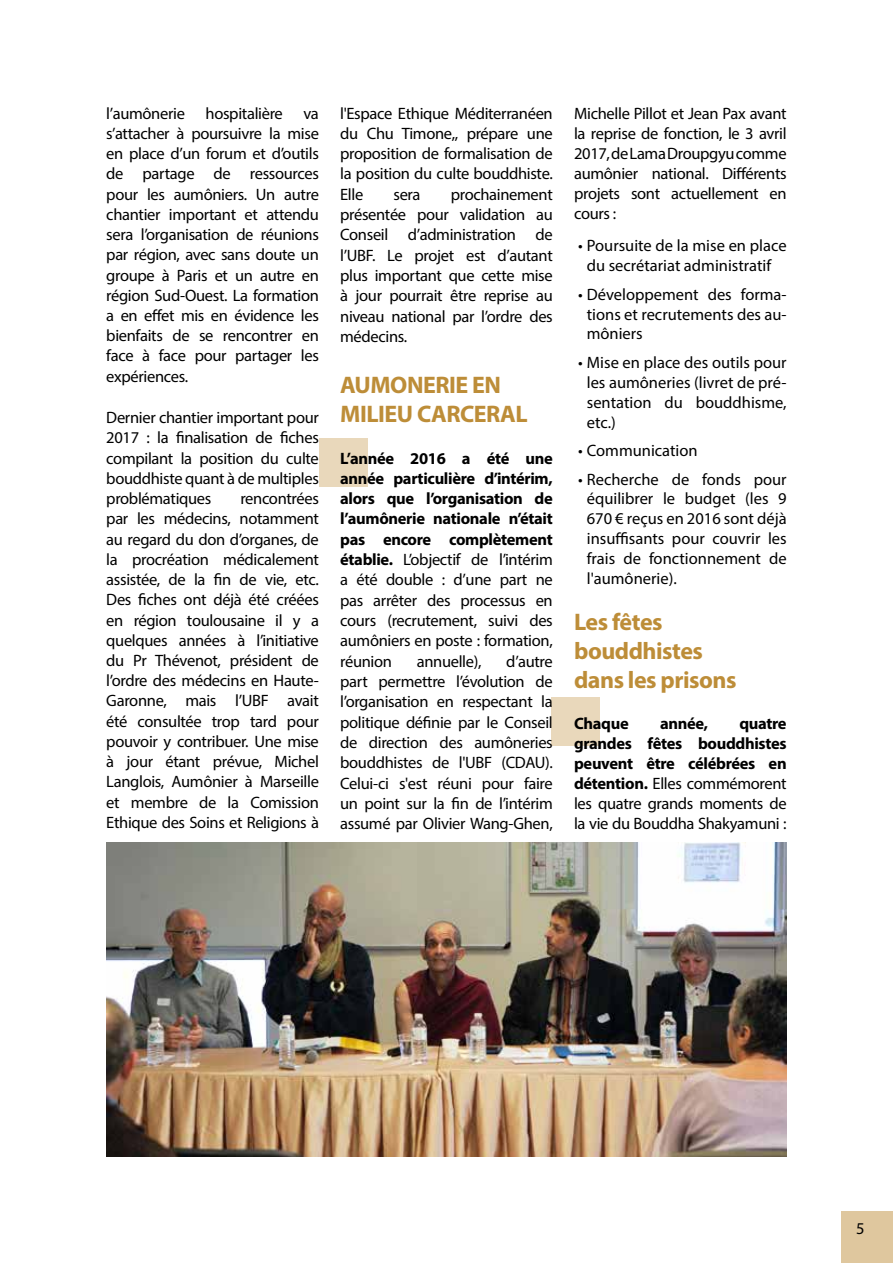
<style>
.page{position:relative;width:893px;height:1263px;background:#fff}
.page>*{position:absolute;margin:0;border:0;box-sizing:border-box;transform-origin:0 0}
.t1{font:700 24px/29px "Myriad Pro";letter-spacing:-.02em;color:#bd8d38}
.t2{font:16.5px/20.2px "Myriad Pro";letter-spacing:-.02em;color:#000;text-align:justify}
.t3{font:16.5px/20px "Myriad Pro";color:#000;text-align:center}
.t4{font:700 16.5px "Myriad Pro";letter-spacing:-.02em;color:#000}
.s1{font-weight:700}
</style>
<div class="page">
<div style="left:841px;top:1210px;width:52px;height:53px;background:#dfc79e"></div>
<div style="left:319px;top:438px;width:48px;height:48px;background:#e9d8bb"></div>
<div style="left:551px;top:697px;width:48px;height:49px;background:#e9d8bb"></div>
<img style="left:106px;top:842px;width:681px;height:315px">
<p class="t2" style="left:106px;top:103px;width:214px">l’aumônerie hospitalière va s’attacher à poursuivre la mise en place d’un forum et d’outils de partage de ressources pour les aumôniers. Un autre chantier important et attendu sera l’organisation de réunions par région, avec sans doute un groupe à Paris et un autre en région Sud-Ouest. La formation a en effet mis en évidence les bienfaits de se rencontrer en face à face pour partager les expériences.</p>
<p class="t2" style="left:106px;top:407px;width:214px">Dernier chantier important pour 2017 : la finalisation de fiches compilant la position du culte bouddhiste quant à de multiples problématiques</p>
<p class="t2" style="left:106px;top:488px;width:214px;text-indent:134px">rencontrées par les médecins, notamment au regard du don d’organes, de la procréation médicalement assistée, de la fin de vie, etc.<br>Des fiches ont déjà été créées en région toulousaine il y a quelques années à l’initiative du Pr Thévenot, président de l’ordre des médecins en Haute-Garonne, mais l’UBF avait été consultée trop tard pour pouvoir y contribuer. Une mise à jour étant prévue, Michel Langlois, Aumônier à Marseille et membre de la Comission Ethique des Soins et Religions à</p>
<p class="t2" style="left:340px;top:103px;width:214px">l'Espace Ethique Méditerranéen du Chu Timone,, prépare une proposition de formalisation de la position du culte bouddhiste.<br>Elle</p>
<p class="t2" style="left:340px;top:184px;width:214px;text-indent:111px">prochainement présentée pour validation au Conseil d’administration de l’UBF. Le projet est d’autant plus important que cette mise à jour pourrait être reprise au niveau national par l’ordre des médecins.</p>
<h1 class="t1" style="left:340px;top:369px;width:189px">AUMONERIE EN<br>MILIEU CARCERAL</h1>
<p class="t2" style="left:340px;top:448px;width:214px"><span class="s1">L’année 2016 a été une année particulière d’intérim, alors que l’organisation de l’aumônerie nationale n’était pas encore complètement établie.</span> L’objectif de l’intérim a été double : d’une part ne pas arrêter des processus en cours (recrutement, suivi des aumôniers en poste : formation, réunion</p>
<p class="t2" style="left:393px;top:184px;width:29px">sera</p>
<p class="t2" style="left:340px;top:651px;width:214px;text-indent:166px">d’autre part permettre l’évolution de l’organisation en respectant la politique définie par le Conseil de direction des aumôneries bouddhistes de l'UBF (CDAU).<br>Celui-ci s'est réuni pour faire un point sur la fin de l’intérim assumé par Olivier Wang-Ghen,</p>
<p class="t2" style="left:417px;top:651px;width:66px">annuelle),</p>
<p class="t2" style="left:574px;top:103px;width:214px">Michelle Pillot et Jean Pax avant la reprise de fonction, le 3 avril 2017, de Lama Droupgyu comme aumônier national. Différents projets sont actuellement en cours :</p>
<p class="t3" style="left:578px;top:235px;width:210px">• Poursuite de la mise en place du secrétariat administratif</p>
<p class="t2" style="left:587px;top:284px;width:201px;text-indent:-8px">• Développement des forma&shy;tions et recrutements des au&shy;môniers</p>
<p class="t2" style="left:587px;top:352px;width:201px;text-indent:-8px">• Mise en place des outils pour les aumôneries (livret de pré&shy;sentation du bouddhisme, etc.)</p>
<p class="t3" style="left:578px;top:440px;width:121px">• Communication</p>
<p class="t2" style="left:587px;top:469px;width:201px;text-indent:-8px">• Recherche de fonds pour équilibrer le budget (les 9<br>670 € reçus en 2016 sont déjà insuffisants pour couvrir les frais de fonctionnement de l'aumônerie).</p>
<h1 class="t1" style="left:574px;top:607px;width:164px">Les fêtes bouddhistes dans les prisons</h1>
<p class="t4" style="left:574px;top:713px;width:56px">Chaque</p>
<p class="t4" style="left:660px;top:713px;width:49px">année,</p>
<p class="t2" style="left:574px;top:713px;width:214px;text-indent:165px"><span class="s1">quatre grandes fêtes bouddhistes peuvent être célébrées en détention.</span> Elles commémorent les quatre grands moments de la vie du Bouddha Shakyamuni :</p>
<p class="t2" style="left:856px;top:1218px;width:10px">5</p>
</div>
